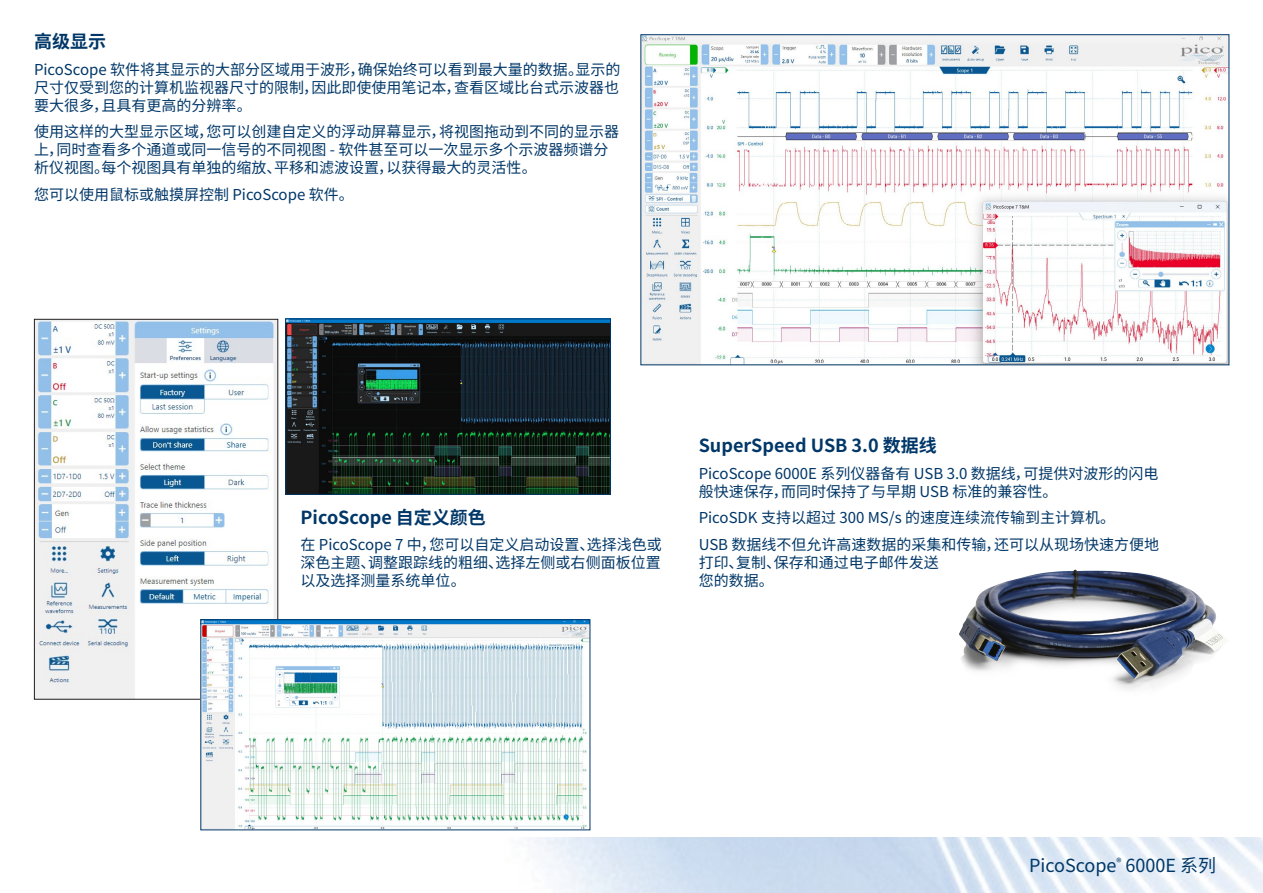
<style>
.page{position:relative;width:1263px;height:893px;background:#fff}
.page>*{position:absolute;margin:0;border:0;box-sizing:border-box;transform-origin:0 0}
.t1{font:700 18px "Noto Sans CJ Ksc";color:#003768}
.t2{font:18px "Noto Sans CJ Ksc";color:#003768}
.t3{font:15px/18px "Noto Sans CJ Ksc";color:#003768}
</style>
<div class="page">
<img style="left:527px;top:838px;width:736px;height:55px">
<img style="left:642px;top:36px;width:585px;height:327px">
<img style="left:36px;top:321px;width:240px;height:377px">
<div style="left:34px;top:319px;width:244px;height:381px;border:1px solid #231f20"></div>
<img style="left:959px;top:570px;width:267px;height:120px">
<img style="left:287px;top:321px;width:322px;height:172px">
<div style="left:285px;top:319px;width:326px;height:176px;border:1px solid #003768"></div>
<img style="left:202px;top:621px;width:386px;height:207px">
<div style="left:200px;top:619px;width:390px;height:211px;border:1px solid #003768"></div>
<p class="t1" style="left:34px;top:32px;width:73px">高级显示</p>
<p class="t3" style="left:34px;top:61px;width:588px;text-align:justify">PicoScope 软件将其显示的大部分区域用于波形，确保始终可以看到最大量的数据。显示的尺寸仅受到您的计算机监视器尺寸的限制，因此即使使用笔记本，查看区域比台式示波器也要大很多，且具有更高的分辨率。</p>
<p class="t3" style="left:34px;top:123px;width:586px">使用这样的大型显示区域，您可以创建自定义的浮动屏幕显示，将视图拖动到不同的显示器上，同时查看多个通道或同一信号的不同视图 - 软件甚至可以一次显示多个示波器频谱分析仪视图。每个视图具有单独的缩放、平移和滤波设置，以获得最大的灵活性。</p>
<p class="t3" style="left:34px;top:186px;width:321px">您可以使用鼠标或触摸屏控制 PicoScope 软件。</p>
<p class="t1" style="left:301px;top:507px;width:187px">PicoScope 自定义颜色</p>
<p class="t3" style="left:301px;top:536px;width:363px;text-align:justify">在 PicoScope 7 中，您可以自定义启动设置、选择浅色或深色主题、调整跟踪线的粗细、选择左侧或右侧面板位置以及选择测量系统单位。</p>
<p class="t1" style="left:699px;top:435px;width:239px">SuperSpeed USB 3.0 数据线</p>
<p class="t3" style="left:699px;top:464px;width:461px">PicoScope 6000E 系列仪器备有 USB 3.0 数据线，可提供对波形的闪电般快速保存，而同时保持了与早期 USB 标准的兼容性。</p>
<p class="t3" style="left:699px;top:505px;width:462px;line-height:26.5px">PicoSDK 支持以超过 300 MS/s 的速度连续流传输到主计算机。<br>USB 数据线不但允许高速数据的采集和传输，还可以从现场快速方便地</p>
<p class="t3" style="left:699px;top:553px;width:241px">打印、复制、保存和通过电子邮件发送您的数据。</p>
<p class="t2" style="left:1029px;top:855px;width:189px">PicoScope<sup>®</sup> 6000E 系列</p>
</div>
